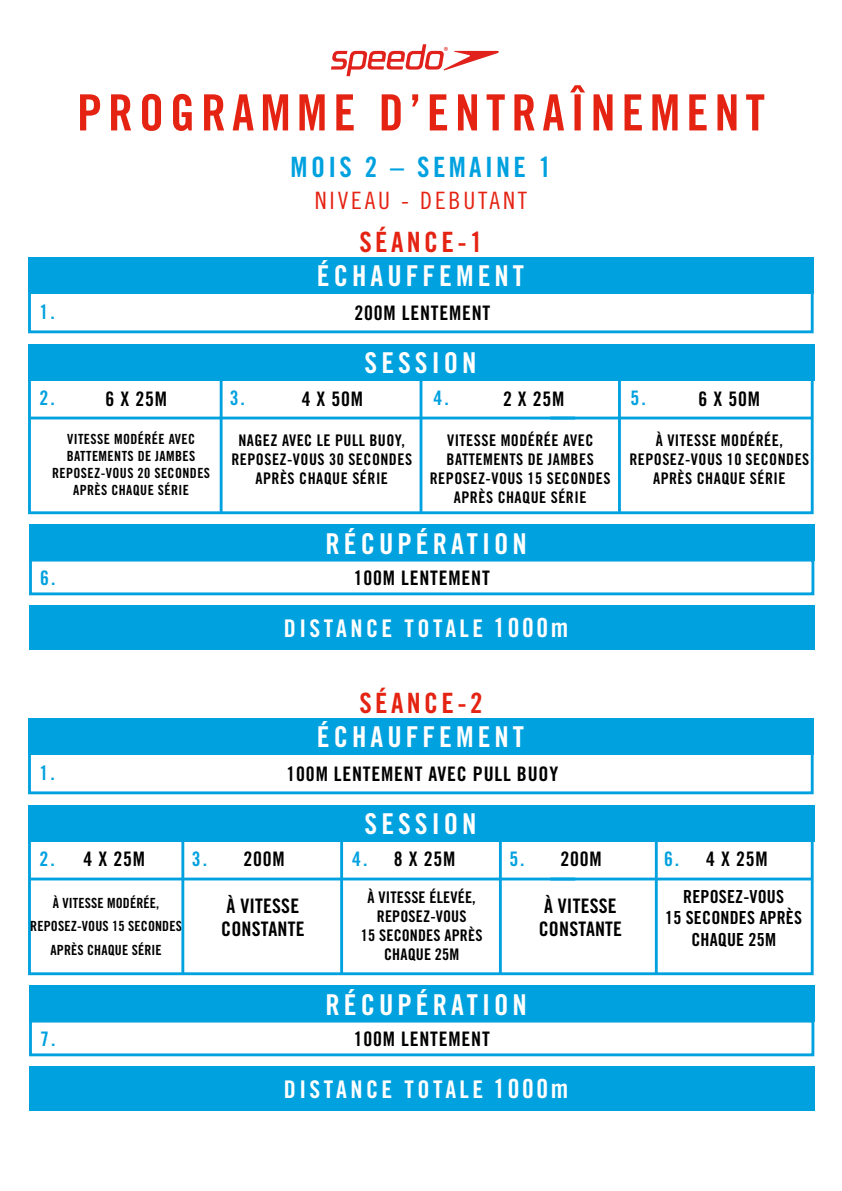
<style>
.page{position:relative;width:842px;height:1191px;background:#fff}
.page>*{position:absolute;margin:0;border:0;box-sizing:border-box;transform-origin:0 0}
.t1{font:50px "Trade Gothic Bold Cond Twenty";letter-spacing:.12em;color:#e42313}
.t2{font:28.8px "Trade Gothic Bold Cond Twenty";letter-spacing:.14em;color:#fff}
.t3{font:28px "Trade Gothic Bold Cond Twenty";letter-spacing:.12em;color:#e42313}
.t4{font:28px "Trade Gothic Bold Cond Twenty";letter-spacing:.12em;color:#00a1df}
.t5{font:24.4px "Trade Gothic Bold Cond Twenty";letter-spacing:.14em;color:#fff}
.t6{font:24px "Trade Gothic Cond Eighteen";letter-spacing:.12em;color:#e42313}
.t7{font:20px "Trade Gothic Bold Cond Twenty";letter-spacing:.04em;color:#000}
.t8{font:20px/23.4px "Trade Gothic Bold Cond Twenty";letter-spacing:.01em;color:#000}
.t9{font:20px "Trade Gothic Bold Cond Twenty";color:#00a1df}
.t10{font:18px/21.6px "Trade Gothic Bold Cond Twenty";letter-spacing:.01em;color:#000;text-align:center}
.t11{font:16px/19.2px "Trade Gothic Bold Cond Twenty";letter-spacing:.03em;color:#000;text-align:center}
.t12{font:16px/19.2px "Trade Gothic Bold Cond Twenty";letter-spacing:.01em;color:#000;text-align:center}
.t13{font:14px/16.8px "Trade Gothic Bold Cond Twenty";letter-spacing:.03em;color:#000;text-align:center}
.t14{font:14px/23.4px "Trade Gothic Bold Cond Twenty";letter-spacing:.01em;color:#000;text-align:center}
.s1{font-size:26.4px}
</style>
<div class="page">
<div style="left:28px;top:291px;width:786px;height:42px;border:3px solid #00a1df"></div>
<div style="left:29px;top:558px;width:785px;height:37px;border:3px solid #00a1df"></div>
<div style="left:29px;top:525px;width:785px;height:36px;background:#00a1df"></div>
<div style="left:28px;top:373px;width:786px;height:141px;border:3px solid #00a1df"></div>
<div style="left:28px;top:344px;width:786px;height:36px;background:#00a1df"></div>
<hr style="left:30px;top:416px;width:545px;height:3px;background:#00a1df">
<hr style="left:220px;top:378px;width:3px;height:135px;background:#00a1df">
<hr style="left:420px;top:378px;width:2px;height:135px;background:#00a1df">
<hr style="left:618px;top:378px;width:3px;height:135px;background:#00a1df">
<hr style="left:550px;top:416px;width:263px;height:3px;background:#00a1df">
<div style="left:28px;top:257px;width:786px;height:37px;background:#00a1df"></div>
<div style="left:29px;top:605px;width:785px;height:45px;background:#00a1df"></div>
<div style="left:29px;top:1066px;width:785px;height:45px;background:#00a1df"></div>
<div style="left:29px;top:985px;width:785px;height:37px;background:#00a1df"></div>
<div style="left:28px;top:805px;width:786px;height:36px;background:#00a1df"></div>
<div style="left:28px;top:718px;width:786px;height:36px;background:#00a1df"></div>
<div style="left:29px;top:1019px;width:785px;height:37px;border:3px solid #00a1df"></div>
<div style="left:28px;top:834px;width:786px;height:141px;border:3px solid #00a1df"></div>
<div style="left:28px;top:752px;width:786px;height:42px;border:3px solid #00a1df"></div>
<hr style="left:30px;top:877px;width:545px;height:3px;background:#00a1df">
<hr style="left:181px;top:839px;width:3px;height:135px;background:#00a1df">
<hr style="left:340px;top:839px;width:3px;height:135px;background:#00a1df">
<hr style="left:499px;top:839px;width:3px;height:135px;background:#00a1df">
<hr style="left:655px;top:839px;width:3px;height:135px;background:#00a1df">
<hr style="left:550px;top:877px;width:263px;height:3px;background:#00a1df">
<svg style="left:331px;top:44px;width:168px;height:32px"></svg>
<h1 class="t1" style="left:77px;top:82px;width:689px">PROGRAMME D’ENTRAÎNEMENT</h1>
<h3 class="t4" style="left:291px;top:150px;width:262px">MOIS 2 – SEMAINE 1</h3>
<h3 class="t6" style="left:315px;top:186px;width:214px">NIVEAU - DEBUTANT</h3>
<h3 class="t3" style="left:359px;top:225px;width:125px">SÉANCE-1</h3>
<h2 class="t2" style="left:317px;top:259px;width:209px">ÉCHAUFFEMENT</h2>
<p class="t9" style="left:40px;top:300px;width:17px">1.</p>
<p class="t7" style="left:354px;top:300px;width:137px">200M LENTEMENT</p>
<h2 class="t2" style="left:365px;top:345px;width:113px">SESSION</h2>
<p class="t9" style="left:230px;top:386px;width:17px">3.</p>
<p class="t9" style="left:433px;top:386px;width:17px">4.</p>
<p class="t9" style="left:630px;top:386px;width:17px">5.</p>
<p class="t9" style="left:40px;top:386px;width:17px">2.</p>
<p class="t7" style="left:302px;top:387px;width:63px">4 X 50M</p>
<p class="t7" style="left:503px;top:387px;width:63px">2 X 25M</p>
<p class="t7" style="left:699px;top:387px;width:63px">6 X 50M</p>
<p class="t7" style="left:105px;top:387px;width:63px">6 X 25M</p>
<p class="t13" style="left:52px;top:431px;width:160px">VITESSE MODÉRÉE AVEC<br>BATTEMENTS DE JAMBES<br>REPOSEZ-VOUS 20 SECONDES<br>APRÈS CHAQUE SÉRIE</p>
<p class="t11" style="left:231px;top:430px;width:182px">NAGEZ AVEC LE PULL BUOY,<br>REPOSEZ-VOUS 30 SECONDES<br>APRÈS CHAQUE SÉRIE</p>
<p class="t11" style="left:430px;top:430px;width:182px">VITESSE MODÉRÉE AVEC<br>BATTEMENTS DE JAMBES<br>REPOSEZ-VOUS 15 SECONDES<br>APRÈS CHAQUE SÉRIE</p>
<p class="t11" style="left:629px;top:430px;width:182px">À VITESSE MODÉRÉE,<br>REPOSEZ-VOUS 10 SECONDES<br>APRÈS CHAQUE SÉRIE</p>
<h2 class="t2" style="left:326px;top:526px;width:203px">RÉCUPÉRATION</h2>
<p class="t9" style="left:40px;top:565px;width:17px">6.</p>
<p class="t7" style="left:354px;top:565px;width:137px">100M LENTEMENT</p>
<h3 class="t5" style="left:284px;top:613px;width:286px">DISTANCE TOTALE <span class="s1">1000m</span></h3>
<h3 class="t3" style="left:359px;top:686px;width:125px">SÉANCE-2</h3>
<h2 class="t2" style="left:317px;top:719px;width:209px">ÉCHAUFFEMENT</h2>
<p class="t9" style="left:40px;top:760px;width:17px">1.</p>
<p class="t7" style="left:287px;top:761px;width:273px">100M LENTEMENT AVEC PULL BUOY</p>
<h2 class="t2" style="left:365px;top:806px;width:113px">SESSION</h2>
<p class="t9" style="left:40px;top:847px;width:17px">2.</p>
<p class="t7" style="left:84px;top:846px;width:63px">4 X 25M</p>
<p class="t7" style="left:243px;top:846px;width:43px">200M</p>
<p class="t7" style="left:394px;top:846px;width:63px">8 X 25M</p>
<p class="t7" style="left:560px;top:846px;width:43px">200M</p>
<p class="t7" style="left:706px;top:846px;width:63px">4 X 25M</p>
<p class="t9" style="left:192px;top:847px;width:17px">3.</p>
<p class="t9" style="left:352px;top:847px;width:17px">4.</p>
<p class="t9" style="left:509px;top:847px;width:17px">5.</p>
<p class="t9" style="left:664px;top:847px;width:17px">6.</p>
<p class="t14" style="left:30px;top:891px;width:153px">À VITESSE MODÉRÉE,<br>REPOSEZ-VOUS 15 SECONDES<br>APRÈS CHAQUE SÉRIE</p>
<p class="t8" style="left:221px;top:893px;width:85px">À VITESSE<br>CONSTANTE</p>
<p class="t12" style="left:361px;top:887px;width:123px">À VITESSE ÉLEVÉE,<br>REPOSEZ-VOUS<br>15 SECONDES APRÈS<br>CHAQUE 25M</p>
<p class="t8" style="left:539px;top:893px;width:85px">À VITESSE<br>CONSTANTE</p>
<p class="t10" style="left:665px;top:885px;width:138px">REPOSEZ-VOUS<br>15 SECONDES APRÈS<br>CHAQUE 25M</p>
<p class="t9" style="left:40px;top:1026px;width:17px">7.</p>
<h2 class="t2" style="left:326px;top:987px;width:203px">RÉCUPÉRATION</h2>
<p class="t7" style="left:354px;top:1026px;width:137px">100M LENTEMENT</p>
<h3 class="t5" style="left:284px;top:1074px;width:286px">DISTANCE TOTALE <span class="s1">1000m</span></h3>
</div>
